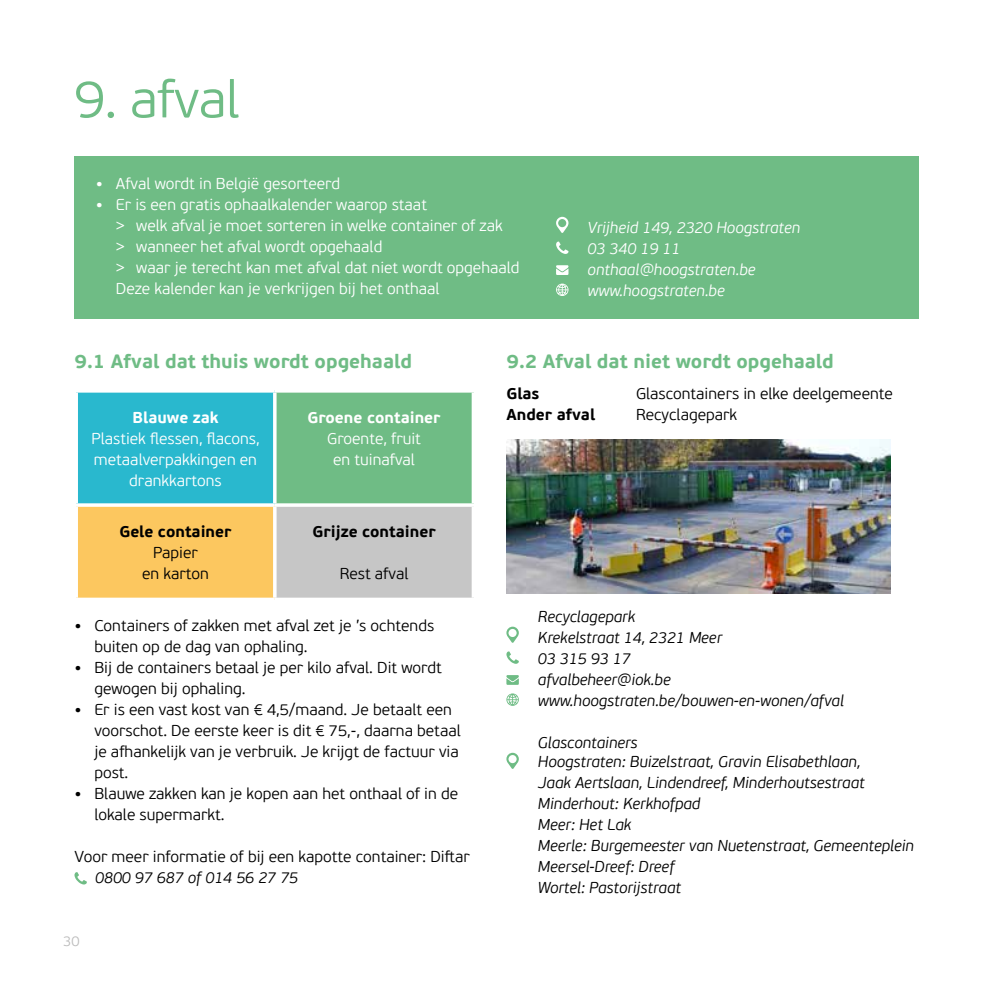
<style>
.page{position:relative;width:993px;height:993px;background:#fff}
.page>*{position:absolute;margin:0;border:0;box-sizing:border-box;transform-origin:0 0}
.t1{font:300 52.5px "PF Beau Sans Pro";letter-spacing:-.01em;color:#6fbc85}
.t2{font:700 19.25px "PF Beau Sans Pro";color:#6fbc85}
.t3{font:300 15.75px/21px "PF Beau Sans Pro";color:#000}
.t4{font:italic 300 15.75px/21px "PF Beau Sans Pro";color:#000}
.t5{font:300 15.75px/21px "PF Beau Sans Pro";color:#fff;text-align:center}
.t6{font:italic 300 15.75px/21px "PF Beau Sans Pro";color:#fff}
.t7{font:700 15.75px "PF Beau Sans Pro";color:#000}
.t8{font:700 15.75px "PF Beau Sans Pro";color:#fff}
.t9{font:300 14px "PF Beau Sans Pro";color:#bcbcbc}
.s1{font-weight:700}
</style>
<div class="page">
<svg style="left:74px;top:872px;width:13px;height:12px"></svg>
<svg style="left:506px;top:626px;width:12px;height:16px"></svg>
<svg style="left:506px;top:651px;width:12px;height:12px"></svg>
<svg style="left:506px;top:675px;width:12px;height:9px"></svg>
<svg style="left:506px;top:693px;width:12px;height:12px"></svg>
<svg style="left:506px;top:752px;width:12px;height:16px"></svg>
<img style="left:506px;top:439px;width:383px;height:154px">
<div style="left:76px;top:391px;width:199px;height:114px;background:#29b8ce"></div>
<div style="left:275px;top:391px;width:198px;height:114px;background:#6fbc85"></div>
<div style="left:76px;top:505px;width:199px;height:94px;background:#fcc75f"></div>
<div style="left:275px;top:505px;width:198px;height:94px;background:#c6c6c6"></div>
<hr style="left:74px;top:389px;width:201px;height:3px;background:#fff">
<hr style="left:74px;top:392px;width:4px;height:111px;background:#fff">
<hr style="left:275px;top:389px;width:200px;height:3px;background:#fff">
<hr style="left:273px;top:392px;width:3px;height:111px;background:#fff">
<svg style="left:471px;top:392px;width:3px;height:111px"></svg>
<hr style="left:74px;top:503px;width:201px;height:3px;background:#fff">
<hr style="left:74px;top:506px;width:4px;height:91px;background:#fff">
<hr style="left:275px;top:503px;width:200px;height:3px;background:#fff">
<hr style="left:273px;top:506px;width:3px;height:91px;background:#fff">
<svg style="left:471px;top:506px;width:2px;height:91px"></svg>
<svg style="left:76px;top:597px;width:199px;height:3px"></svg>
<svg style="left:275px;top:597px;width:199px;height:2px"></svg>
<div style="left:74px;top:157px;width:844px;height:162px;background:#6fbc85"></div>
<svg style="left:556px;top:216px;width:12px;height:17px"></svg>
<svg style="left:556px;top:241px;width:12px;height:13px"></svg>
<svg style="left:556px;top:265px;width:12px;height:10px"></svg>
<svg style="left:556px;top:283px;width:12px;height:13px"></svg>
<h1 class="t1" style="left:74px;top:69px;width:166px">9. afval</h1>
<p class="t5" style="left:96px;top:173px;width:245px"><span class="s1">•</span> Afval wordt in België gesorteerd</p>
<p class="t5" style="left:116px;top:194px;width:405px;text-align:left;text-indent:-20px"><span class="s1">•</span> Er is een gratis ophaalkalender waarop staat<br>&gt; welk afval je moet sorteren in welke container of zak<br>&gt; wanneer het afval wordt opgehaald<br>&gt; waar je terecht kan met afval dat niet wordt opgehaald Deze kalender kan je verkrijgen bij het onthaal</p>
<p class="t6" style="left:587px;top:217px;width:214px">Vrijheid 149, 2320 Hoogstraten<br>03 340 19 11 onthaal@hoogstraten.be www.hoogstraten.be</p>
<p class="t2" style="left:74px;top:349px;width:339px">9.1 Afval dat thuis wordt opgehaald</p>
<p class="t8" style="left:132px;top:407px;width:88px">Blauwe zak</p>
<p class="t5" style="left:91px;top:428px;width:170px">Plastiek flessen, flacons, metaalverpakkingen en drankkartons</p>
<p class="t7" style="left:119px;top:521px;width:114px">Gele container</p>
<p class="t3" style="left:142px;top:542px;width:68px;text-align:center">Papier<br>en karton</p>
<p class="t8" style="left:307px;top:407px;width:134px">Groene container</p>
<p class="t5" style="left:327px;top:428px;width:95px">Groente, fruit en tuinafval</p>
<p class="t7" style="left:312px;top:521px;width:125px">Grijze container</p>
<p class="t3" style="left:339px;top:563px;width:70px">Rest afval</p>
<p class="t3" style="left:94px;top:614px;width:341px;text-indent:-20px"><span class="s1">•</span> Containers of zakken met afval zet je ’s ochtends buiten op de dag van ophaling.</p>
<p class="t3" style="left:94px;top:656px;width:349px;text-indent:-20px"><span class="s1">•</span> Bij de containers betaal je per kilo afval. Dit wordt gewogen bij ophaling.</p>
<p class="t3" style="left:94px;top:698px;width:368px;text-indent:-20px"><span class="s1">•</span> Er is een vast kost van € 4,5/maand. Je betaalt een voorschot. De eerste keer is dit € 75,-, daarna betaal je afhankelijk van je verbruik. Je krijgt de factuur via post.</p>
<p class="t3" style="left:94px;top:782px;width:365px;text-indent:-20px"><span class="s1">•</span> Blauwe zakken kan je kopen aan het onthaal of in de lokale supermarkt.</p>
<p class="t3" style="left:74px;top:845px;width:397px">Voor meer informatie of bij een kapotte container: Diftar</p>
<p class="t4" style="left:95px;top:866px;width:204px">0800 97 687 of 014 56 27 75</p>
<p class="t9" style="left:63px;top:932px;width:18px">30</p>
<p class="t2" style="left:506px;top:349px;width:329px">9.2 Afval dat niet wordt opgehaald</p>
<p class="t7" style="left:506px;top:384px;width:34px">Glas</p>
<p class="t3" style="left:635px;top:383px;width:258px">Glascontainers in elke deelgemeente</p>
<p class="t7" style="left:506px;top:405px;width:90px">Ander afval</p>
<p class="t3" style="left:635px;top:404px;width:103px">Recyclagepark</p>
<p class="t4" style="left:537px;top:606px;width:307px">Recyclagepark<br>Krekelstraat 14, 2321 Meer<br>03 315 93 17<br>afvalbeheer@iok.be www.hoogstraten.be/bouwen-en-wonen/afval</p>
<p class="t4" style="left:537px;top:732px;width:324px;line-height:19.2px">Glascontainers<br>Hoogstraten: Buizelstraat, Gravin Elisabethlaan,</p>
<p class="t4" style="left:537px;top:772px;width:377px">Jaak Aertslaan, Lindendreef, Minderhoutsestraat<br>Minderhout: Kerkhofpad<br>Meer: Het Lak<br>Meerle: Burgemeester van Nuetenstraat, Gemeenteplein<br>Meersel-Dreef: Dreef<br>Wortel: Pastorijstraat</p>
</div>
